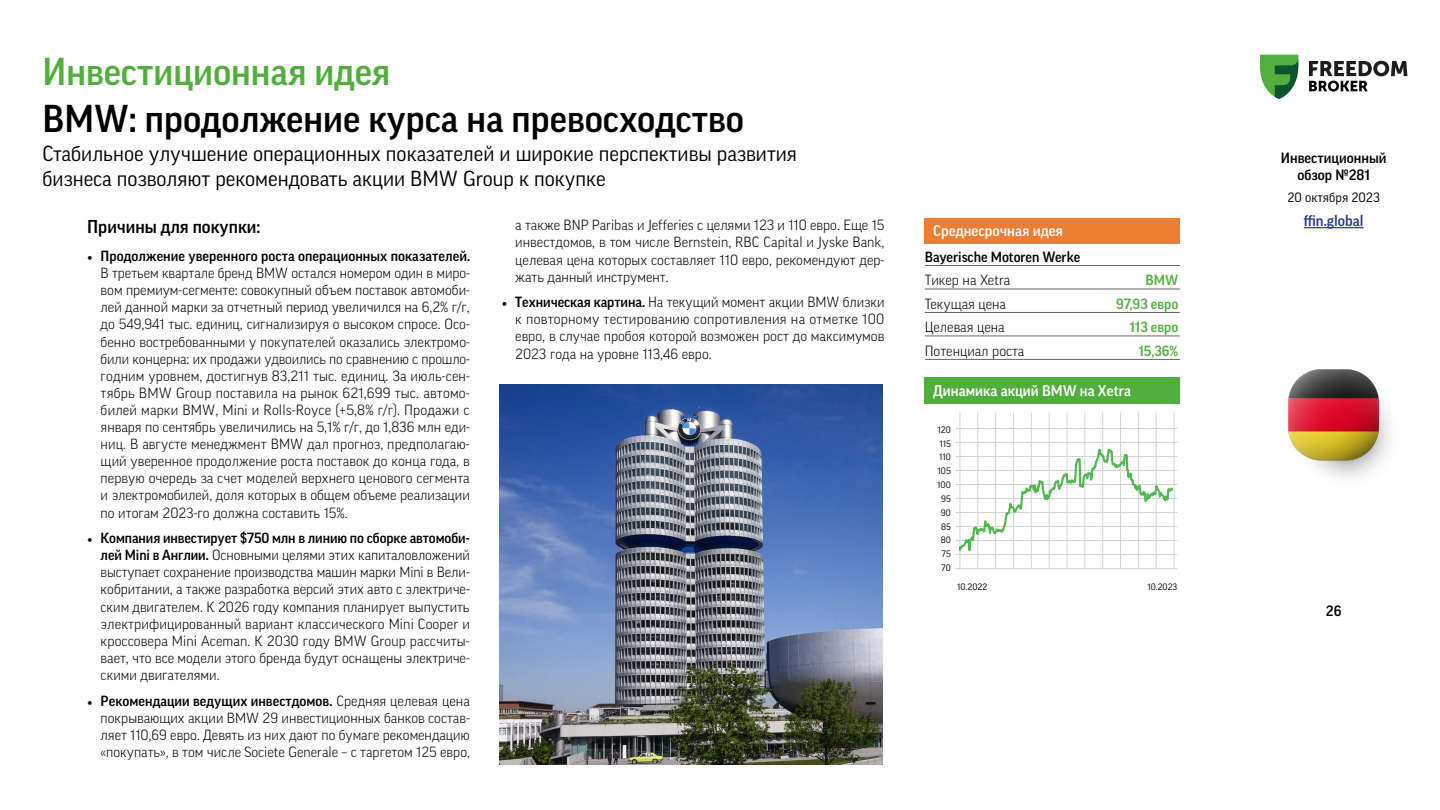
<style>
.page{position:relative;width:1440px;height:810px;background:#fff}
.page>*{position:absolute;margin:0;border:0;box-sizing:border-box;transform-origin:0 0}
.t1{font:500 37.5px "Good Pro";color:#000}
.t2{font:500 37.5px "Good Pro";color:#50af3c}
.t3{font:21px/25.2px "Good Pro";color:#000}
.t4{font:500 18px "Good Pro";color:#000}
.t5{font:500 15px "Good Pro";color:#fff}
.t6{font:500 15px "Good Pro";color:#293882}
.t7{font:500 14.48px/17.4px "Good Pro";color:#000;text-align:center}
.t8{font:300 14.25px/17.1px "Good Pro";color:#000;text-align:justify}
.t9{font:500 14.25px "Good Pro";color:#50af3c}
.t10{font:500 14.25px "Good Pro";color:#000}
.t11{font:13.05px "Good Pro";color:#000}
.t12{font:9px/13.8px "Good Pro";color:#000;text-align:center}
.s1{font-family:"Minion Pro";font-weight:400}
.s2{font-weight:500}
</style>
<div class="page">
<hr style="left:1304px;top:227px;width:60px;height:1px;background:#293882">
<svg style="left:1260px;top:55px;width:38px;height:44px"></svg>
<svg style="left:1309px;top:61px;width:98px;height:31px"></svg>
<img style="left:1288px;top:370px;width:102px;height:108px">
<div style="left:925px;top:377px;width:255px;height:26px;background:#50af3c"></div>
<hr style="left:955px;top:428px;width:222px;height:1px;background:#d1d3d4">
<hr style="left:955px;top:484px;width:222px;height:1px;background:#d1d3d4">
<hr style="left:955px;top:512px;width:222px;height:1px;background:#d1d3d4">
<hr style="left:955px;top:540px;width:222px;height:1px;background:#d1d3d4">
<hr style="left:955px;top:456px;width:222px;height:1px;background:#d1d3d4">
<hr style="left:955px;top:442px;width:222px;height:1px;background:#d1d3d4">
<hr style="left:955px;top:470px;width:222px;height:1px;background:#d1d3d4">
<hr style="left:955px;top:498px;width:222px;height:1px;background:#d1d3d4">
<hr style="left:955px;top:526px;width:222px;height:1px;background:#d1d3d4">
<hr style="left:955px;top:554px;width:222px;height:1px;background:#d1d3d4">
<hr style="left:955px;top:568px;width:222px;height:1px;background:#d1d3d4">
<hr style="left:1138px;top:413px;width:1px;height:156px;background:#d1d3d4">
<hr style="left:1120px;top:413px;width:1px;height:156px;background:#d1d3d4">
<hr style="left:1103px;top:413px;width:1px;height:156px;background:#d1d3d4">
<hr style="left:1085px;top:413px;width:1px;height:156px;background:#d1d3d4">
<hr style="left:1067px;top:413px;width:1px;height:156px;background:#d1d3d4">
<hr style="left:1049px;top:413px;width:1px;height:156px;background:#d1d3d4">
<hr style="left:1031px;top:413px;width:1px;height:156px;background:#d1d3d4">
<hr style="left:1013px;top:413px;width:1px;height:156px;background:#d1d3d4">
<hr style="left:995px;top:413px;width:1px;height:156px;background:#d1d3d4">
<hr style="left:978px;top:413px;width:1px;height:156px;background:#d1d3d4">
<hr style="left:960px;top:413px;width:1px;height:156px;background:#d1d3d4">
<hr style="left:1156px;top:413px;width:1px;height:156px;background:#d1d3d4">
<hr style="left:1174px;top:413px;width:1px;height:156px;background:#d1d3d4">
<svg style="left:959px;top:444px;width:214px;height:124px"></svg>
<div style="left:925px;top:218px;width:255px;height:26px;background:#ed7d30"></div>
<hr style="left:925px;top:265px;width:255px;height:1px;background:#666">
<hr style="left:925px;top:289px;width:255px;height:1px;background:#666">
<hr style="left:925px;top:312px;width:255px;height:1px;background:#666">
<hr style="left:925px;top:336px;width:255px;height:1px;background:#666">
<hr style="left:925px;top:359px;width:255px;height:1px;background:#666">
<img style="left:500px;top:385px;width:382px;height:380px">
<h1 class="t2" style="left:43px;top:50px;width:349px">Инвестиционная идея</h1>
<h1 class="t1" style="left:43px;top:97px;width:703px">BMW: продолжение курса на превосходство</h1>
<h2 class="t3" style="left:43px;top:141px;width:756px">Стабильное улучшение операционных показателей и широкие перспективы развития бизнеса позволяют рекомендовать акции BMW Group к покупке</h2>
<p class="t4" style="left:87px;top:217px;width:175px">Причины для покупки:</p>
<p class="t8" style="left:101px;top:247px;width:371px;text-indent:-14px"><span class="s1">•</span> <span class="s2">Продолжение уверенного роста операционных показателей.<br></span>В третьем квартале бренд BMW остался номером один в миро&shy;вом премиум-сегменте: совокупный объем поставок автомоби&shy;лей данной марки за отчетный период увеличился на 6,2% г/г, до 549,941 тыс. единиц, сигнализируя о высоком спросе. Осо&shy;бенно востребованными у покупателей оказались электромо&shy;били концерна: их продажи удвоились по сравнению с прошло&shy;годним уровнем, достигнув 83,211 тыс. единиц. За июль-сен&shy;тябрь BMW Group поставила на рынок 621,699 тыс. автомо&shy;билей марки BMW, Mini и Rolls-Royce (+5,8% г/г). Продажи с января по сентябрь увеличились на 5,1% г/г, до 1,836 млн еди&shy;ниц. В августе менеджмент BMW дал прогноз, предполагаю&shy;щий уверенное продолжение роста поставок до конца года, в первую очередь за счет моделей верхнего ценового сегмента и электромобилей, доля которых в общем объеме реализации по итогам 2023-го должна составить 15%.</p>
<p class="t8" style="left:101px;top:530px;width:371px;text-indent:-13px"><span class="s1">•</span> <span class="s2">Компания инвестирует $750 млн в линию по сборке автомоби&shy;лей Mini в Англии.</span> Основными целями этих капиталовложений выступает сохранение производства машин марки Mini в Вели&shy;кобритании, а также разработка версий этих авто с электриче&shy;ским двигателем. К 2026 году компания планирует выпустить электрифицированный вариант классического Mini Cooper и кроссовера Mini Aceman. К 2030 году BMW Group рассчиты&shy;вает, что все модели этого бренда будут оснащены электриче&shy;скими двигателями.</p>
<p class="t8" style="left:101px;top:692px;width:371px;text-indent:-13px"><span class="s1">•</span> <span class="s2">Рекомендации ведущих инвестдомов.</span> Средняя целевая цена покрывающих акции BMW 29 инвестиционных банков состав&shy;ляет 110,69 евро. Девять из них дают по бумаге рекомендацию «покупать», в том числе Societe Generale – с таргетом 125 евро,</p>
<p class="t8" style="left:515px;top:217px;width:371px">а также BNP Paribas и Jefferies с целями 123 и 110 евро. Еще 15 инвестдомов, в том числе Bernstein, RBC Capital и Jyske Bank, целевая цена которых составляет 110 евро, рекомендуют дер&shy;жать данный инструмент.</p>
<p class="t8" style="left:515px;top:294px;width:371px;text-indent:-13px"><span class="s1">•</span> <span class="s2">Техническая картина.</span> На текущий момент акции BMW близки к повторному тестированию сопротивления на отметке 100 евро, в случае пробоя которой возможен рост до максимумов 2023 года на уровне 113,46 евро.</p>
<p class="t5" style="left:933px;top:223px;width:131px">Среднесрочная идея</p>
<p class="t10" style="left:925px;top:249px;width:157px">Bayerische Motoren Werke</p>
<p class="t8" style="left:925px;top:272px;width:87px">Тикер на Xetra</p>
<p class="t9" style="left:1146px;top:272px;width:34px">BMW</p>
<p class="t8" style="left:925px;top:295px;width:83px">Текущая цена</p>
<p class="t9" style="left:1116px;top:296px;width:64px">97,93 евро</p>
<p class="t8" style="left:925px;top:319px;width:81px">Целевая цена</p>
<p class="t9" style="left:1129px;top:319px;width:50px">113 евро</p>
<p class="t8" style="left:925px;top:342px;width:101px">Потенциал роста</p>
<p class="t9" style="left:1138px;top:343px;width:41px">15,36%</p>
<p class="t5" style="left:933px;top:382px;width:199px">Динамика акций BMW на Xetra</p>
<p class="t12" style="left:937px;top:423px;width:15px">120<br>115<br>110<br>105<br>100<br>95<br>90<br>85<br>80<br>75<br>70</p>
<p class="t12" style="left:957px;top:580px;width:32px">10.2022</p>
<p class="t12" style="left:1147px;top:580px;width:31px">10.2023</p>
<p class="t7" style="left:1281px;top:149px;width:107px">Инвестиционный обзор №281</p>
<p class="t11" style="left:1287px;top:190px;width:94px">20 октября 2023</p>
<p class="t6" style="left:1304px;top:212px;width:61px">ffin.global</p>
<p class="t7" style="left:1326px;top:602px;width:17px">26</p>
</div>
